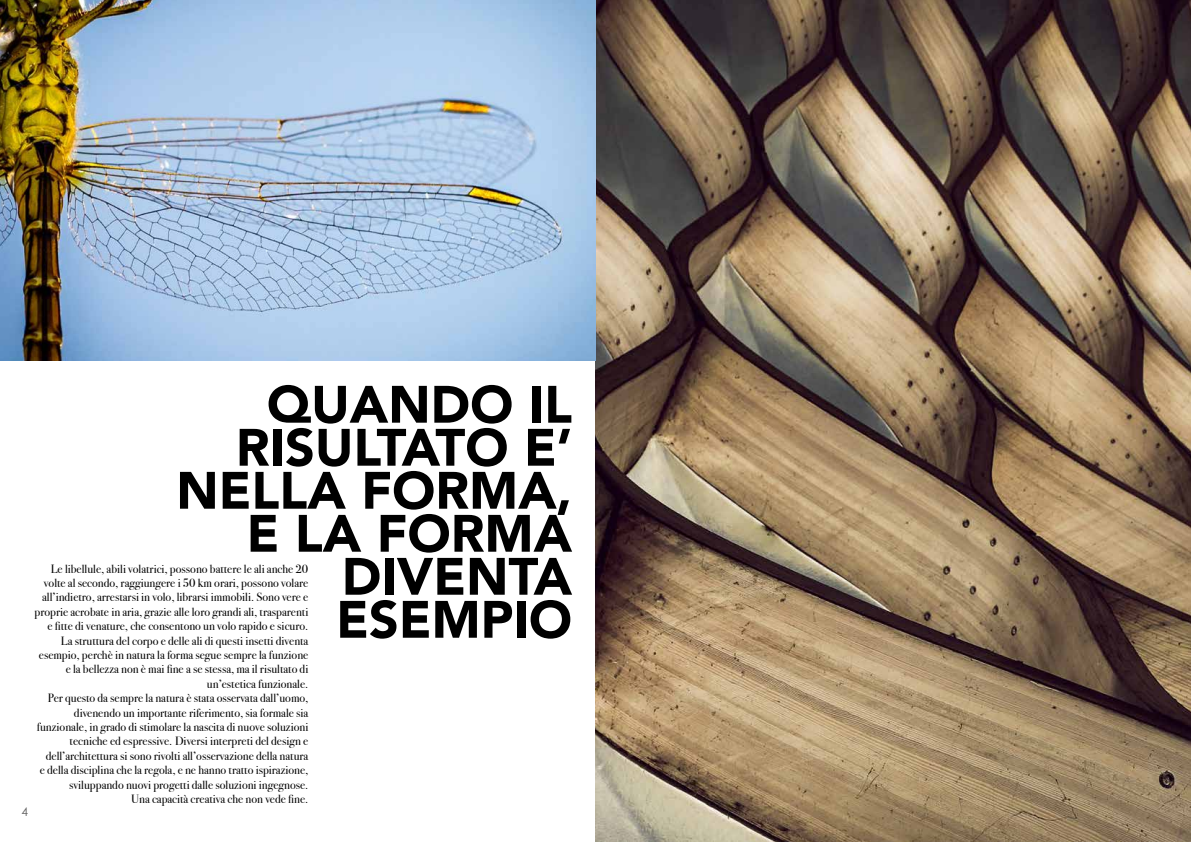
<style>
.page{position:relative;width:1191px;height:842px;background:#fff}
.page>*{position:absolute;margin:0;border:0;box-sizing:border-box;transform-origin:0 0}
.t1{font:900 52px/43px "Avenir";color:#000;text-align:right}
.t2{font:12px/14.4px "Bodoni Svty Two ITCTT";color:#000;text-align:right}
.t3{font:12px "Century Gothic";color:#646363}
</style>
<div class="page">
<img style="left:595px;top:0;width:596px;height:842px">
<img style="left:0;top:0;width:595px;height:360px">
<h1 class="t1" style="left:176px;top:382px;width:397px">QUANDO IL<br>RISULTATO E’<br>NELLA FORMA,<br>E LA FORMA<br>DIVENTA<br>ESEMPIO</h1>
<p class="t2" style="left:35px;top:560px;width:275px">Le libellule, abili volatrici, possono battere le ali anche 20 volte al secondo, raggiungere i 50 km orari, possono volare all’indietro, arrestarsi in volo, librarsi immobili. Sono vere e proprie acrobate in aria, grazie alle loro grandi ali, trasparenti e fitte di venature, che consentono un volo rapido e sicuro.<br>La struttura del corpo e delle ali di questi insetti diventa esempio, perchè in natura la forma segue sempre la funzione e la bellezza non è mai fine a se stessa, ma il risultato di un’estetica funzionale.<br>Per questo da sempre la natura è stata osservata dall’uomo, divenendo un importante riferimento, sia formale sia funzionale, in grado di stimolare la nascita di nuove soluzioni tecniche ed espressive. Diversi interpreti del design e dell’architettura si sono rivolti all’osservazione della natura<br>e della disciplina che la regola, e ne hanno tratto ispirazione, sviluppando nuovi progetti dalle soluzioni ingegnose.<br>Una capacità creativa che non vede fine.</p>
<p class="t3" style="left:22px;top:803px;width:8px">4</p>
</div>
